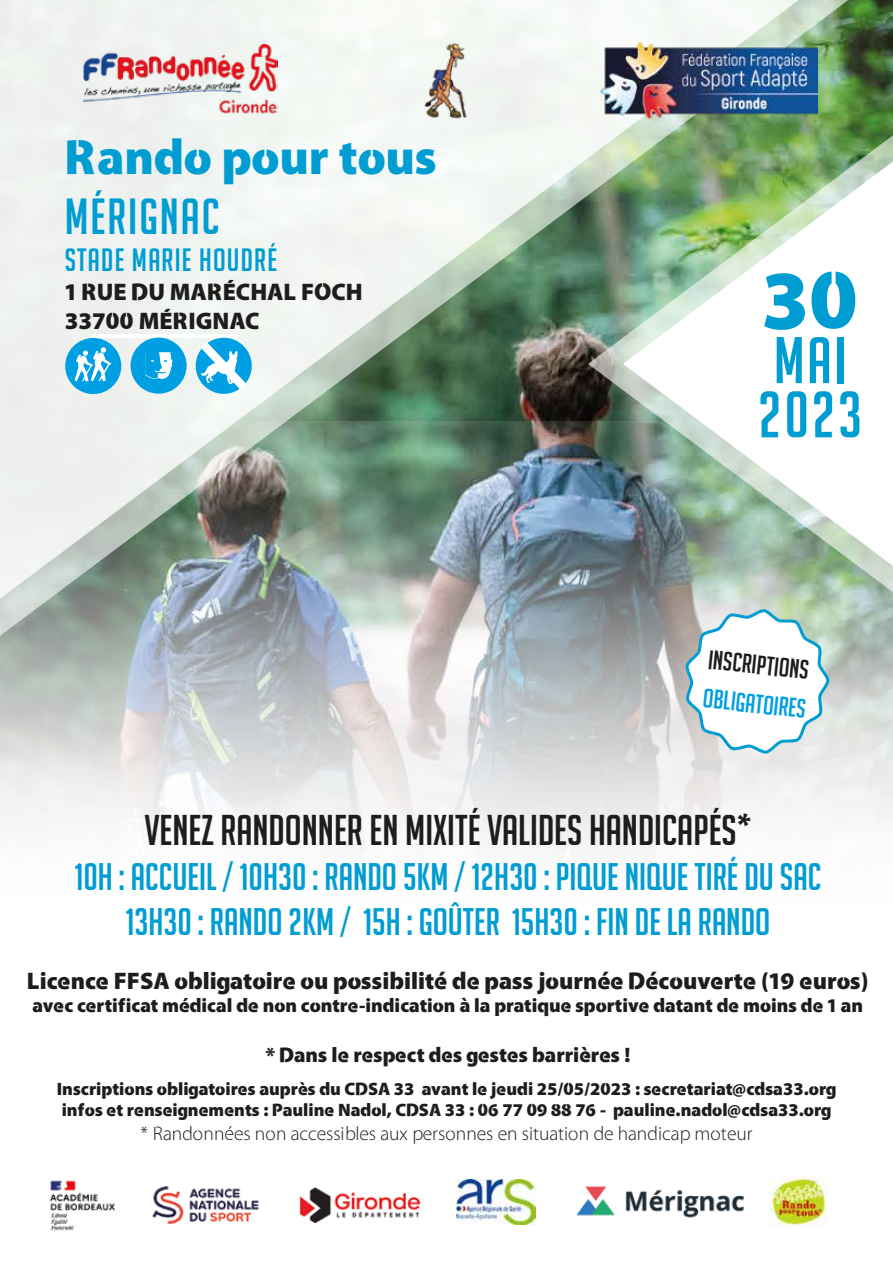
<style>
.page{position:relative;width:893px;height:1263px;background:#fff}
.page>*{position:absolute;margin:0;border:0;box-sizing:border-box;transform-origin:0 0}
.t1{font:900 84.3px "Cleanvertising";color:#009dd3}
.t2{font:64.2px/54.2px "Big Noodle Titling";letter-spacing:.04em;color:#009dd3}
.t3{font:900 49.5px "Cleanvertising";color:#009dd3}
.t4{font:49.5px "Big Noodle Titling";letter-spacing:.04em;color:#009dd3}
.t5{font:42px "Big Noodle Titling";color:#1d1d1b}
.t6{font:37.5px/45px "Big Noodle Titling";color:#009dd3;text-align:center}
.t7{font:31.5px "Big Noodle Titling";letter-spacing:.04em;color:#009dd3}
.t8{font:26.25px "Big Noodle Titling";color:#1d1d1b}
.t9{font:26.25px "Big Noodle Titling";color:#009fe3}
.t10{font:900 24px/28.8px "Cleanvertising";color:#1d1d1b}
.t11{font:900 21px "Cleanvertising";color:#1d1d1b}
.t12{font:900 19.5px "Cleanvertising";color:#1d1d1b}
.t13{font:300 19.5px "Cleanvertising";color:#1d1d1b}
.t14{font:900 18px/21.6px "Cleanvertising";color:#1d1d1b}
</style>
<div class="page">
<svg style="left:0;top:0;width:869px;height:422px;fill:#f0f3f0"></svg>
<img style="left:588px;top:121px;width:305px;height:301px">
<img style="left:623px;top:161px;width:270px;height:261px">
<img style="left:0;top:422px;width:893px;height:805px">
<hr style="left:91px;top:335px;width:146px;height:3px;background:#fff">
<div style="left:65px;top:338px;width:56px;height:56px;background:#009fe3;border-radius:50%"></div>
<div style="left:131px;top:338px;width:56px;height:56px;background:#009fe3;border-radius:50%"></div>
<svg style="left:145px;top:352px;width:29px;height:27px"></svg>
<svg style="left:75px;top:347px;width:36px;height:35px"></svg>
<div style="left:196px;top:338px;width:56px;height:56px;background:#009fe3;border-radius:50%"></div>
<svg style="left:201px;top:342px;width:45px;height:48px"></svg>
<svg style="left:683px;top:607px;width:148px;height:149px"></svg>
<img style="left:84px;top:45px;width:193px;height:71px">
<img style="left:277px;top:1177px;width:10px;height:50px">
<img style="left:601px;top:42px;width:217px;height:77px">
<img style="left:43px;top:1172px;width:82px;height:59px">
<img style="left:148px;top:1173px;width:114px;height:54px">
<img style="left:457px;top:1179px;width:78px;height:45px">
<img style="left:770px;top:1177px;width:58px;height:49px">
<img style="left:287px;top:1175px;width:145px;height:52px">
<img style="left:573px;top:1183px;width:173px;height:37px">
<img style="left:408px;top:42px;width:77px;height:77px">
<h3 class="t3" style="left:65px;top:117px;width:374px">Rando pour tous</h3>
<h3 class="t4" style="left:65px;top:189px;width:157px">MÉRIGNAC</h3>
<h3 class="t7" style="left:65px;top:243px;width:214px">STADE MARIE HOUDRÉ</h3>
<h3 class="t10" style="left:65px;top:275px;width:300px">1 RUE DU MARÉCHAL FOCH<br>33700 MÉRIGNAC</h3>
<h1 class="t1" style="left:761px;top:232px;width:99px">30</h1>
<h2 class="t2" style="left:758px;top:333px;width:105px">MAI<br>2023</h2>
<h3 class="t8" style="left:710px;top:645px;width:103px;rotate:6deg">INSCRIPTIONS</h3>
<h3 class="t9" style="left:705px;top:684px;width:105px;rotate:6deg">OBLIGATOIRES</h3>
<h3 class="t5" style="left:145px;top:807px;width:608px">VENEZ RANDONNER EN MIXITÉ VALIDES HANDICAPÉS*</h3>
<h3 class="t6" style="left:74px;top:854px;width:748px">10H : ACCUEIL / 10H30 : RANDO 5KM / 12H30 : PIQUE NIQUE TIRÉ DU SAC<br>13H30 : RANDO 2KM / 15H : GOÛTER 15H30 : FIN DE LA RANDO</h3>
<h3 class="t10" style="left:27px;top:963px;width:843px">Licence FFSA obligatoire ou possibilité de pass journée Découverte (19 euros)</h3>
<p class="t12" style="left:33px;top:989px;width:832px">avec certificat médical de non contre-indication à la pratique sportive datant de moins de 1 an</p>
<p class="t11" style="left:265px;top:1038px;width:366px">* Dans le respect des gestes barrières !</p>
<p class="t14" style="left:57px;top:1075px;width:781px">Inscriptions obligatoires auprès du CDSA 33 avant le jeudi 25/05/2023 : secretariat@cdsa33.org infos et renseignements : Pauline Nadol, CDSA 33 : 06 77 09 88 76 - pauline.nadol@cdsa33.org</p>
<p class="t13" style="left:141px;top:1122px;width:613px">* Randonnées non accessibles aux personnes en situation de handicap moteur</p>
</div>
